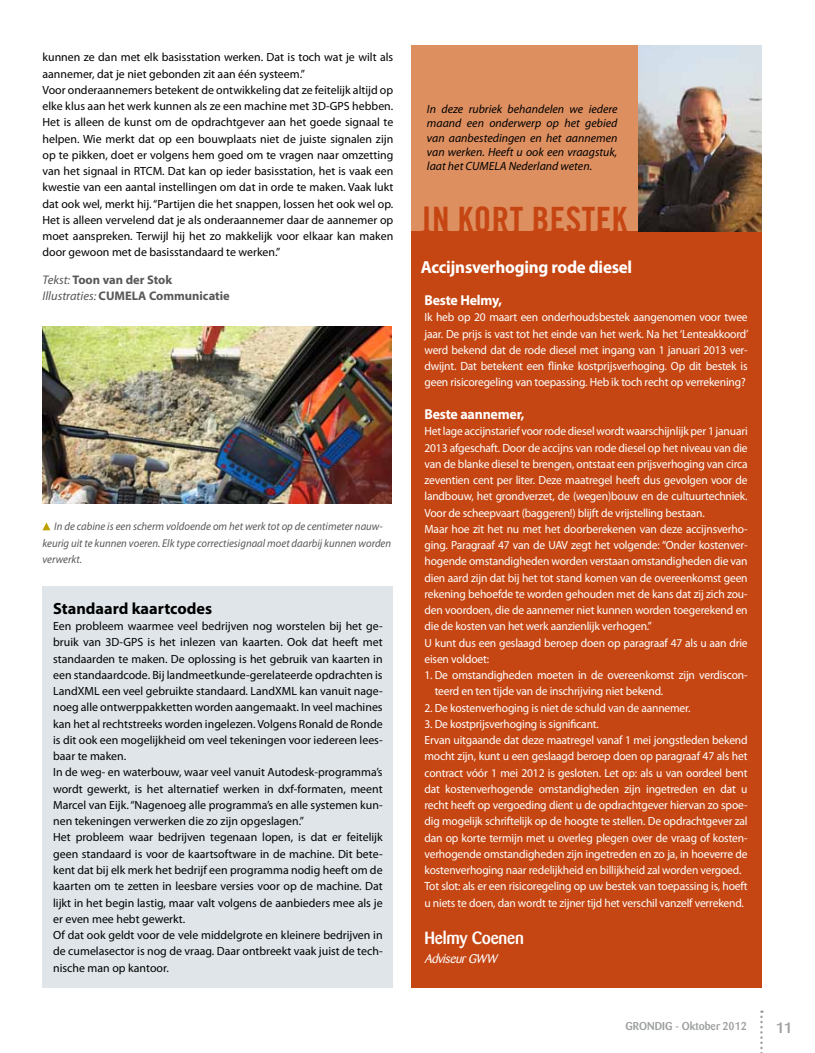
<style>
.page{position:relative;width:815px;height:1053px;background:#fff}
.page>*{position:absolute;margin:0;border:0;box-sizing:border-box;transform-origin:0 0}
.t1{font:35px "Boback";letter-spacing:.015em;color:#c54613}
.t2{font:700 17.5px "Myriad Pro";letter-spacing:-.015em;color:#fff}
.t3{font:500 17.5px "Barmeno Pro";letter-spacing:-.015em;color:#fff}
.t4{font:700 16.25px "Myriad Pro";color:#000}
.t5{font:500 15px "Barmeno Pro";color:#9c9e9f}
.t6{font:700 14.38px "Myriad Pro";letter-spacing:-.015em;color:#fff}
.t7{font:700 12.5px/16.2px "Myriad Pro";color:#58585a}
.t8{font:italic 12.5px "Barmeno Pro";color:#fff}
.t9{font:11.88px/16.2px "Myriad Pro";letter-spacing:-.015em;color:#fff}
.t10{font:11.88px/16.2px "Myriad Pro";color:#000}
.t11{font:italic 11.88px/14.2px "Myriad Pro";color:#000;text-align:justify}
.t12{font:italic 11.25px/16.2px "Myriad Pro";color:#58585a;scale:.95 1}
.t13{font:500 11.25px "Barmeno Pro";color:#9c9e9f}
.s1{font-weight:400;font-style:italic}
</style>
<div class="page">
<div style="left:411px;top:90px;width:351px;height:898px;background:#c54613"></div>
<div style="left:411px;top:45px;width:351px;height:186px;background:#dd8f60"></div>
<img style="left:639px;top:45px;width:123px;height:186px">
<img style="left:43px;top:326px;width:348px;height:177px">
<svg style="left:760px;top:1010px;width:3px;height:43px"></svg>
<div style="left:43px;top:586px;width:350px;height:402px;background:#dfe5e9"></div>
<svg style="left:43px;top:522px;width:7px;height:8px"></svg>
<p class="t10" style="left:43px;top:49px;width:352px">kunnen ze dan met elk basisstation werken. Dat is toch wat je wilt als aannemer, dat je niet gebonden zit aan één systeem.”<br>Voor onderaannemers betekent de ontwikkeling dat ze feitelijk altijd op elke klus aan het werk kunnen als ze een machine met 3D-GPS hebben.<br>Het is alleen de kunst om de opdrachtgever aan het goede signaal te helpen. Wie merkt dat op een bouwplaats niet de juiste signalen zijn op te pikken, doet er volgens hem goed om te vragen naar omzetting van het signaal in RTCM. Dat kan op ieder basisstation, het is vaak een kwestie van een aantal instellingen om dat in orde te maken. Vaak lukt dat ook wel, merkt hij. “Partijen die het snappen, lossen het ook wel op.<br>Het is alleen vervelend dat je als onderaannemer daar de aannemer op moet aanspreken. Terwijl hij het zo makkelijk voor elkaar kan maken door gewoon met de basisstandaard te werken.”</p>
<p class="t7" style="left:43px;top:271px;width:189px"><span class="s1">Tekst:</span> Toon van der Stok<br><span class="s1">Illustraties:</span> CUMELA Communicatie</p>
<p class="t12" style="left:43px;top:518px;width:368px;text-indent:12px">In de cabine is een scherm voldoende om het werk tot op de centimeter nauw&shy;keurig uit te kunnen voeren. Elk type correctiesignaal moet daarbij kunnen worden verwerkt.</p>
<h3 class="t4" style="left:53px;top:597px;width:160px">Standaard kaartcodes</h3>
<p class="t10" style="left:53px;top:618px;width:331px">Een probleem waarmee veel bedrijven nog worstelen bij het ge&shy;bruik van 3D-GPS is het inlezen van kaarten. Ook dat heeft met standaarden te maken. De oplossing is het gebruik van kaarten in een standaardcode. Bij landmeetkunde-gerelateerde opdrachten is LandXML een veel gebruikte standaard. LandXML kan vanuit nage&shy;noeg alle ontwerppakketten worden aangemaakt. In veel machines kan het al rechtstreeks worden ingelezen. Volgens Ronald de Ronde is dit ook een mogelijkheid om veel tekeningen voor iedereen lees&shy;baar te maken.<br>In de weg- en waterbouw, waar veel vanuit Autodesk-programma’s wordt gewerkt, is het alternatief werken in dxf-formaten, meent Marcel van Eijk. “Nagenoeg alle programma’s en alle systemen kun&shy;nen tekeningen verwerken die zo zijn opgeslagen.”<br>Het probleem waar bedrijven tegenaan lopen, is dat er feitelijk geen standaard is voor de kaartsoftware in de machine. Dit bete&shy;kent dat bij elk merk het bedrijf een programma nodig heeft om de kaarten om te zetten in leesbare versies voor op de machine. Dat lijkt in het begin lastig, maar valt volgens de aanbieders mee als je er even mee hebt gewerkt.<br>Of dat ook geldt voor de vele middelgrote en kleinere bedrijven in de cumelasector is nog de vraag. Daar ontbreekt vaak juist de tech&shy;nische man op kantoor.</p>
<p class="t11" style="left:427px;top:102px;width:192px">In deze rubriek behandelen we iedere maand een onderwerp op het gebied van aanbestedingen en het aannemen van werken. Heeft u ook een vraagstuk, laat het CUMELA Nederland weten.</p>
<h1 class="t1" style="left:422px;top:198px;width:207px">IN KORT BESTEK</h1>
<h2 class="t2" style="left:421px;top:255px;width:213px">Accijnsverhoging rode diesel</h2>
<p class="t6" style="left:424px;top:291px;width:79px">Beste Helmy,</p>
<p class="t9" style="left:424px;top:309px;width:326px;text-align:justify">Ik heb op 20 maart een onderhoudsbestek aangenomen voor twee jaar. De prijs is vast tot het einde van het werk. Na het ‘Lenteakkoord’ werd bekend dat de rode diesel met ingang van 1 januari 2013 ver&shy;dwijnt. Dat betekent een flinke kostprijsverhoging. Op dit bestek is geen risicoregeling van toepassing. Heb ik toch recht op verrekening?</p>
<p class="t6" style="left:424px;top:405px;width:102px">Beste aannemer,</p>
<p class="t9" style="left:424px;top:423px;width:325px">Het lage accijnstarief voor rode diesel wordt waarschijnlijk per 1 januari 2013 afgeschaft. Door de accijns van rode diesel op het niveau van die van de blanke diesel te brengen, ontstaat een prijsverhoging van circa zeventien cent per liter. Deze maatregel heeft dus gevolgen voor de landbouw, het grondverzet, de (wegen)bouw en de cultuurtechniek.<br>Voor de scheepvaart (baggeren!) blijft de vrijstelling bestaan.<br>Maar hoe zit het nu met het doorberekenen van deze accijnsverho&shy;ging. Paragraaf 47 van de UAV zegt het volgende: “Onder kostenver&shy;hogende omstandigheden worden verstaan omstandigheden die van dien aard zijn dat bij het tot stand komen van de overeenkomst geen rekening behoefde te worden gehouden met de kans dat zij zich zou&shy;den voordoen, die de aannemer niet kunnen worden toegerekend en die de kosten van het werk aanzienlijk verhogen.”<br>U kunt dus een geslaagd beroep doen op paragraaf 47 als u aan drie eisen voldoet:</p>
<p class="t9" style="left:435px;top:666px;width:314px;text-indent:-10px">1. De omstandigheden moeten in de overeenkomst zijn verdiscon&shy;teerd en ten tijde van de inschrijving niet bekend.</p>
<p class="t9" style="left:424px;top:699px;width:268px">2. De kostenverhoging is niet de schuld van de aannemer.</p>
<p class="t9" style="left:424px;top:715px;width:325px">3. De kostprijsverhoging is significant.<br>Ervan uitgaande dat deze maatregel vanaf 1 mei jongstleden bekend mocht zijn, kunt u een geslaagd beroep doen op paragraaf 47 als het contract vóór 1 mei 2012 is gesloten. Let op: als u van oordeel bent dat kostenverhogende omstandigheden zijn ingetreden en dat u recht heeft op vergoeding dient u de opdrachtgever hiervan zo spoe&shy;dig mogelijk schriftelijk op de hoogte te stellen. De opdrachtgever zal dan op korte termijn met u overleg plegen over de vraag of kosten&shy;verhogende omstandigheden zijn ingetreden en zo ja, in hoeverre de kostenverhoging naar redelijkheid en billijkheid zal worden vergoed.<br>Tot slot: als er een risicoregeling op uw bestek van toepassing is, hoeft u niets te doen, dan wordt te zijner tijd het verschil vanzelf verrekend.</p>
<h2 class="t3" style="left:424px;top:926px;width:101px">Helmy Coenen</h2>
<p class="t8" style="left:424px;top:950px;width:77px">AdviseurGWW</p>
<p class="t13" style="left:626px;top:1018px;width:123px">GRONDIG - Oktober 2012</p>
<p class="t5" style="left:776px;top:1017px;width:18px">11</p>
</div>
